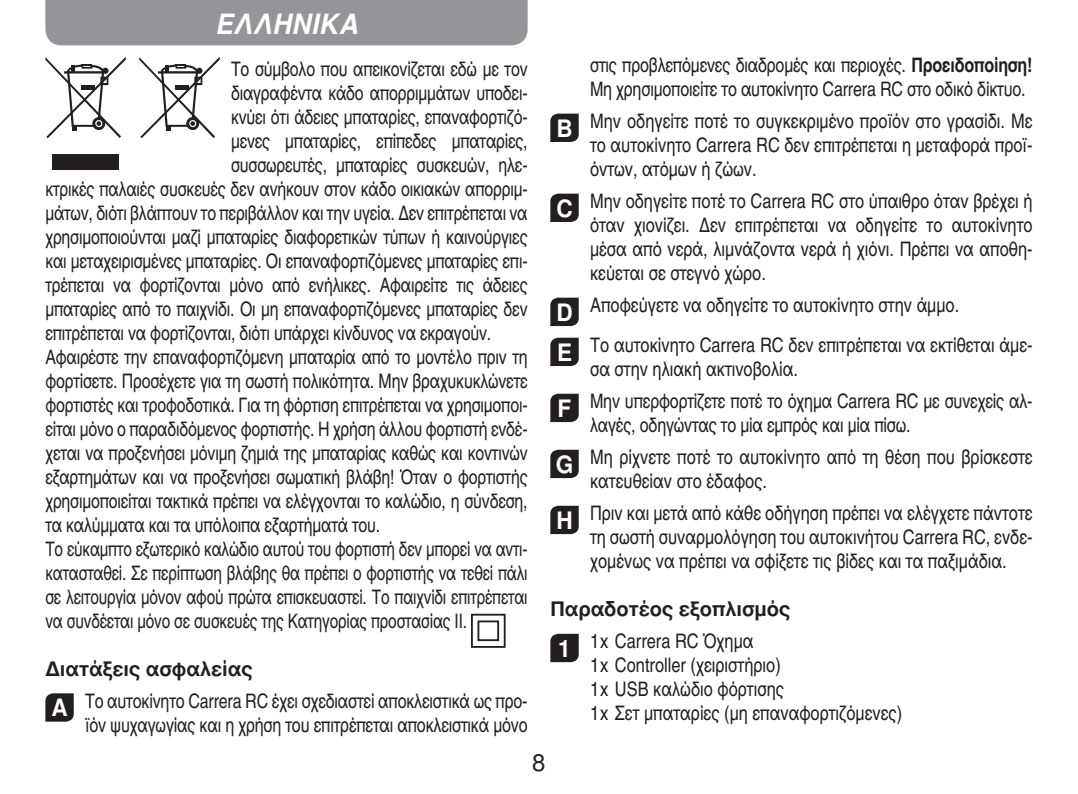
<style>
.page{position:relative;width:1078px;height:794px;background:#fff}
.page>*{position:absolute;margin:0;border:0;box-sizing:border-box;transform-origin:0 0}
.t1{font:italic 700 28px "Nimbus San LOT";letter-spacing:.02em;color:#fff;scale:.94 1}
.t2{font:24px "Nimbus San LOT";color:#231f20}
.t3{font:20px/24px "Nimbus San LOT Reg Con";letter-spacing:-.01em;color:#231f20}
.t4{font:20px "Nimbus San LOT Reg Con";letter-spacing:-.01em;color:#231f20;scale:.94 1}
.t5{font:700 20px "Nimbus San LOT";color:#231f20}
.s1{font-family:"Nimbus San LOT";font-weight:700;font-size:24px;color:#fff}
.s2{font-family:"Nimbus San LOT Bol Con"}
</style>
<div class="page">
<div style="left:52px;top:154px;width:66px;height:16px;background:#231f20"></div>
<svg style="left:45px;top:57px;width:81px;height:81px"></svg>
<svg style="left:139px;top:57px;width:81px;height:81px"></svg>
<svg style="left:471px;top:613px;width:35px;height:35px"></svg>
<svg style="left:45px;top:693px;width:29px;height:28px"></svg>
<svg style="left:550px;top:114px;width:28px;height:28px"></svg>
<svg style="left:550px;top:194px;width:28px;height:28px"></svg>
<svg style="left:550px;top:298px;width:28px;height:28px"></svg>
<svg style="left:550px;top:338px;width:28px;height:28px"></svg>
<svg style="left:550px;top:394px;width:28px;height:28px"></svg>
<svg style="left:550px;top:450px;width:28px;height:28px"></svg>
<svg style="left:550px;top:506px;width:28px;height:28px"></svg>
<svg style="left:550px;top:634px;width:28px;height:28px"></svg>
<div style="left:45px;top:0;width:482px;height:45px;background:#939598"></div>
<h1 class="t1" style="left:215px;top:8px;width:153px">ΕΛΛΗΝΙΚΆ</h1>
<p class="t3" style="left:231px;top:57px;width:298px">Το σύμβολο που απεικονίζεται εδώ με τον</p>
<p class="t3" style="left:231px;top:81px;width:298px">διαγραφέντα κάδο απορριμμάτων υποδει-</p>
<p class="t3" style="left:231px;top:105px;width:298px">κνύει ότι άδειες μπαταρίες, επαναφορτιζό-</p>
<p class="t3" style="left:231px;top:129px;width:298px">μενες μπαταρίες, επίπεδες μπαταρίες,</p>
<p class="t3" style="left:231px;top:153px;width:298px">συσσωρευτές, μπαταρίες συσκευών, ηλε-</p>
<p class="t3" style="left:45px;top:177px;width:483px">κτρικές παλαιές συσκευές δεν ανήκουν στον κάδο οικιακών απορριμ-</p>
<p class="t3" style="left:45px;top:201px;width:483px">μάτων, διότι βλάπτουν το περιβάλλον και την υγεία. Δεν επιτρέπεται να</p>
<p class="t3" style="left:45px;top:225px;width:483px">χρησιμοποιούνται μαζί μπαταρίες διαφορετικών τύπων ή καινούργιες</p>
<p class="t3" style="left:45px;top:249px;width:483px">και μεταχειρισμένες μπαταρίες. Οι επαναφορτιζόμενες μπαταρίες επι-</p>
<p class="t3" style="left:45px;top:273px;width:483px">τρέπεται να φορτίζονται μόνο από ενήλικες. Αφαιρείτε τις άδειες</p>
<p class="t3" style="left:45px;top:297px;width:483px">μπαταρίες από το παιχνίδι. Οι μη επαναφορτιζόμενες μπαταρίες δεν</p>
<p class="t3" style="left:45px;top:321px;width:447px">επιτρέπεται να φορτίζονται, διότι υπάρχει κίνδυνος να εκραγούν.</p>
<p class="t3" style="left:45px;top:345px;width:483px">Αφαιρέστε την επαναφορτιζόμενη μπαταρία από το μοντέλο πριν τη</p>
<p class="t3" style="left:45px;top:369px;width:483px">φορτίσετε. Προσέχετε για τη σωστή πολικότητα. Μην βραχυκυκλώνετε</p>
<p class="t3" style="left:45px;top:393px;width:483px">φορτιστές και τροφοδοτικά. Για τη φόρτιση επιτρέπεται να χρησιμοποι-</p>
<p class="t3" style="left:45px;top:417px;width:483px">είται μόνο ο παραδιδόμενος φορτιστής. Η χρήση άλλου φορτιστή ενδέ-</p>
<p class="t3" style="left:45px;top:441px;width:483px">χεται να προξενήσει μόνιμη ζημιά της μπαταρίας καθώς και κοντινών</p>
<p class="t3" style="left:45px;top:465px;width:483px">εξαρτημάτων και να προξενήσει σωματική βλάβη! Όταν ο φορτιστής</p>
<p class="t3" style="left:45px;top:489px;width:483px">χρησιμοποιείται τακτικά πρέπει να ελέγχονται το καλώδιο, η σύνδεση,</p>
<p class="t3" style="left:45px;top:513px;width:336px">τα καλύμματα και τα υπόλοιπα εξαρτήματά του.</p>
<p class="t4" style="left:45px;top:537px;width:514px">Το εύκαμπτο εξωτερικό καλώδιο αυτού του φορτιστή δεν μπορεί να αντι-</p>
<p class="t4" style="left:45px;top:561px;width:514px">κατασταθεί. Σε περίπτωση βλάβης θα πρέπει ο φορτιστής να τεθεί πάλι</p>
<p class="t4" style="left:45px;top:585px;width:514px">σε λειτουργία μόνον αφού πρώτα επισκευαστεί. Το παιχνίδι επιτρέπεται</p>
<p class="t4" style="left:45px;top:609px;width:450px">να συνδέεται μόνο σε συσκευές της Κατηγορίας προστασίας ΙΙ.</p>
<p class="t5" style="left:45px;top:657px;width:208px">Διατάξεις ασφαλείας</p>
<p class="t3" style="left:51px;top:689px;width:477px;text-align:right"><span class="s1">A</span> Το αυτοκίνητο Carrera RC έχει σχεδιαστεί αποκλειστικά ως προ&shy;ϊόν ψυχαγωγίας και η χρήση του επιτρέπεται αποκλειστικά μόνο</p>
<p class="t3" style="left:590px;top:53px;width:444px">στις προβλεπόμενες διαδρομές και περιοχές. <span class="s2">Προειδοποίηση!<br></span>Μη χρησιμοποιείτε το αυτοκίνητο Carrera RC στο οδικό δίκτυο.</p>
<p class="t3" style="left:590px;top:109px;width:444px;text-align:justify;text-indent:-34px"><span class="s1">B</span> Μην οδηγείτε ποτέ το συγκεκριμένο προϊόν στο γρασίδι. Με το αυτοκίνητο Carrera RC δεν επιτρέπεται η μεταφορά προϊ&shy;όντων, ατόμων ή ζώων.</p>
<p class="t3" style="left:590px;top:189px;width:444px;text-align:justify;text-indent:-34px"><span class="s1">C</span> Μην οδηγείτε ποτέ το Carrera RC στο ύπαιθρο όταν βρέχει ή όταν χιονίζει. Δεν επιτρέπεται να οδηγείτε το αυτοκίνητο μέσα από νερά, λιμνάζοντα νερά ή χιόνι. Πρέπει να αποθη&shy;κεύεται σε στεγνό χώρο.</p>
<p class="t3" style="left:556px;top:285px;width:477px;line-height:40px"><span class="s1">D</span> Αποφεύγετε να οδηγείτε το αυτοκίνητο στην άμμο.<br><span class="s1">E</span> Το αυτοκίνητο Carrera RC δεν επιτρέπεται να εκτίθεται άμε-</p>
<p class="t3" style="left:557px;top:353px;width:476px;line-height:32px;text-indent:32px">σα στην ηλιακή ακτινοβολία.<br><span class="s1">F</span> Μην υπερφορτίζετε ποτέ το όχημα Carrera RC με συνεχείς αλ-</p>
<p class="t3" style="left:555px;top:409px;width:478px;line-height:32px;text-indent:34px">λαγές, οδηγώντας το μία εμπρός και μία πίσω.<br><span class="s1">G</span> Μη ρίχνετε ποτέ το αυτοκίνητο από τη θέση που βρίσκεστε</p>
<p class="t3" style="left:556px;top:465px;width:477px;line-height:32px;text-indent:34px">κατευθείαν στο έδαφος.<br><span class="s1">H</span> Πριν και μετά από κάθε οδήγηση πρέπει να ελέγχετε πάντοτε</p>
<p class="t3" style="left:590px;top:525px;width:444px">τη σωστή συναρμολόγηση του αυτοκινήτου Carrera RC, ενδε&shy;χομένως να πρέπει να σφίξετε τις βίδες και τα παξιμάδια.</p>
<p class="t5" style="left:550px;top:597px;width:241px">Παραδοτέος εξοπλισμός</p>
<p class="t3" style="left:590px;top:629px;width:313px;text-indent:-32px"><span class="s1">1</span> 1x Carrera RC Όχημα<br>1x Controller (χειριστήριο)<br>1x USB καλώδιο φόρτισης<br>1x Σετ μπαταρίες (μη επαναφορτιζόμενες)</p>
<p class="t2" style="left:532px;top:748px;width:15px">8</p>
</div>
